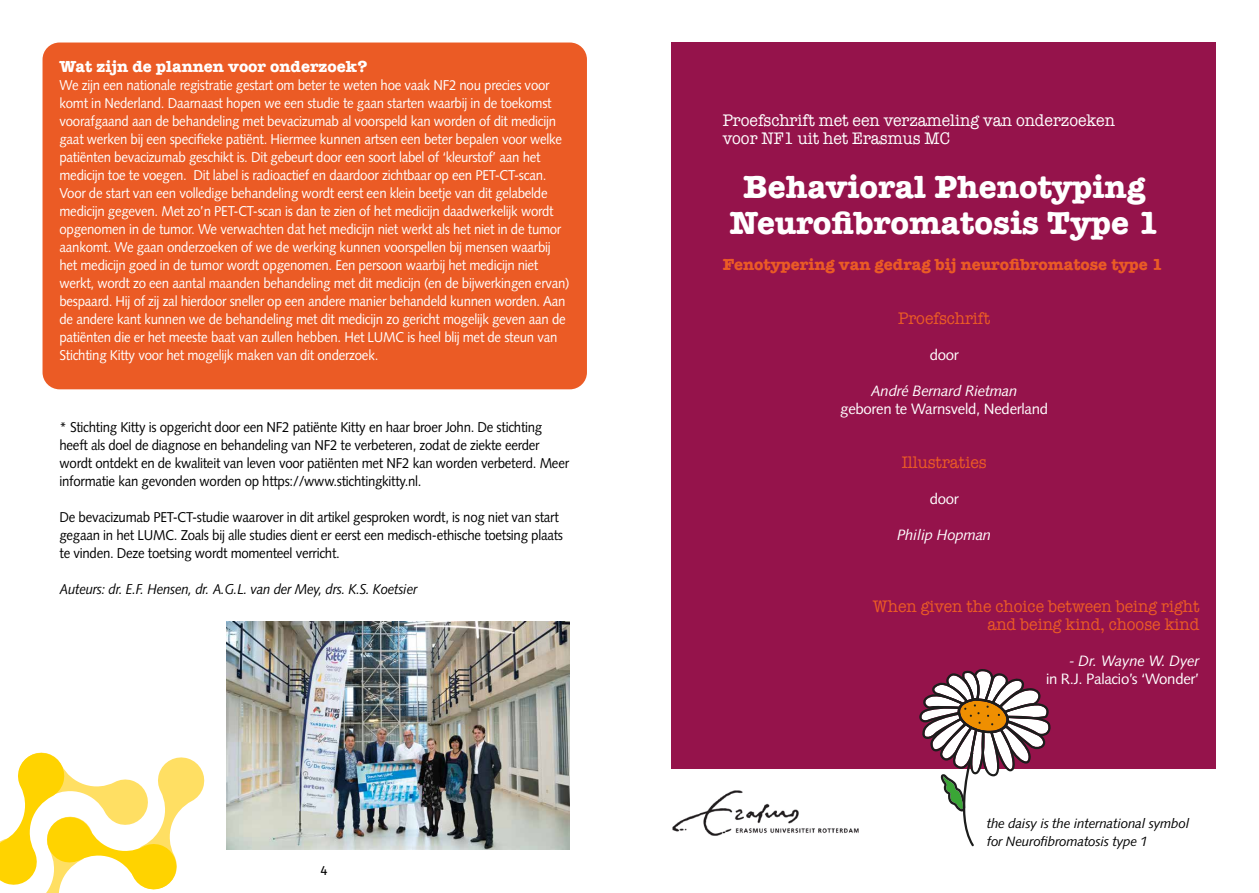
<style>
.page{position:relative;width:1259px;height:893px;background:#fff}
.page>*{position:absolute;margin:0;border:0;box-sizing:border-box;transform-origin:0 0}
.t1{font:700 33px/36px "American Typewriter";color:#fff;text-align:center}
.t2{font:17.25px/18px "American Typewriter";color:#eb5b25;text-align:right;scale:.93 1}
.t3{font:17.25px/18px "American Typewriter";color:#fff;scale:.93 1}
.t4{font:700 16.5px "American Typewriter";color:#eb5b25}
.t5{font:700 16.5px "American Typewriter";color:#fff}
.t6{font:15px "Syntax LT Std";letter-spacing:-.02em;color:#fff}
.t7{font:italic 15px "Syntax LT Std";letter-spacing:-.02em;color:#fff}
.t8{font:14.25px/18px "Syntax LT Std";letter-spacing:-.02em;color:#fff;scale:.93 1}
.t9{font:14.25px/18px "Syntax LT Std";letter-spacing:-.02em;color:#000;scale:.93 1}
.t10{font:italic 14.25px "Syntax LT Std";letter-spacing:-.02em;color:#000;scale:.93 1}
.t11{font:italic 13.5px/18px "Syntax LT Std";letter-spacing:-.02em;color:#000}
.t12{font:13.5px "Fira Sans";color:#000}
</style>
<div class="page">
<div style="left:671px;top:43px;width:544px;height:726px;background:#95134b"></div>
<svg style="left:0;top:752px;width:205px;height:141px"></svg>
<div style="left:43px;top:43px;width:544px;height:346px;background:#eb5b25;border-radius:17px"></div>
<svg style="left:919px;top:669px;width:132px;height:177px"></svg>
<img style="left:672px;top:790px;width:187px;height:46px">
<img style="left:227px;top:621px;width:343px;height:229px">
<p class="t5" style="left:60px;top:52px;width:309px">Wat zijn de plannen voor onderzoek?</p>
<p class="t8" style="left:60px;top:76px;width:550px">We zijn een nationale registratie gestart om beter te weten hoe vaak NF2 nou precies voor komt in Nederland. Daarnaast hopen we een studie te gaan starten waarbij in de toekomst voorafgaand aan de behandeling met bevacizumab al voorspeld kan worden of dit medicijn gaat werken bij een specifieke patiënt. Hiermee kunnen artsen een beter bepalen voor welke patiënten bevacizumab geschikt is. Dit gebeurt door een soort label of ‘kleurstof’ aan het medicijn toe te voegen. Dit label is radioactief en daardoor zichtbaar op een PET-CT-scan.<br>Voor de start van een volledige behandeling wordt eerst een klein beetje van dit gelabelde medicijn gegeven. Met zo’n PET-CT-scan is dan te zien of het medicijn daadwerkelijk wordt opgenomen in de tumor. We verwachten dat het medicijn niet werkt als het niet in de tumor aankomt. We gaan onderzoeken of we de werking kunnen voorspellen bij mensen waarbij het medicijn goed in de tumor wordt opgenomen. Een persoon waarbij het medicijn niet werkt, wordt zo een aantal maanden behandeling met dit medicijn (en de bijwerkingen ervan) bespaard. Hij of zij zal hierdoor sneller op een andere manier behandeld kunnen worden. Aan de andere kant kunnen we de behandeling met dit medicijn zo gericht mogelijk geven aan de patiënten die er het meeste baat van zullen hebben. Het LUMC is heel blij met de steun van Stichting Kitty voor het mogelijk maken van dit onderzoek.</p>
<p class="t9" style="left:60px;top:418px;width:549px">* Stichting Kitty is opgericht door een NF2 patiënte Kitty en haar broer John. De stichting heeft als doel de diagnose en behandeling van NF2 te verbeteren, zodat de ziekte eerder wordt ontdekt en de kwaliteit van leven voor patiënten met NF2 kan worden verbeterd. Meer informatie kan gevonden worden op https://www.stichtingkitty.nl.</p>
<p class="t9" style="left:60px;top:508px;width:543px">De bevacizumab PET-CT-studie waarover in dit artikel gesproken wordt, is nog niet van start gegaan in het LUMC. Zoals bij alle studies dient er eerst een medisch-ethische toetsing plaats te vinden. Deze toetsing wordt momenteel verricht.</p>
<p class="t10" style="left:60px;top:581px;width:386px">Auteurs: dr. E.F. Hensen, dr. A.G.L. van der Mey, drs. K.S. Koetsier</p>
<p class="t12" style="left:320px;top:861px;width:9px">4</p>
<p class="t3" style="left:722px;top:111px;width:423px">Proefschrift met een verzameling van onderzoeken voor NF1 uit het Erasmus MC</p>
<h1 class="t1" style="left:729px;top:167px;width:431px">Behavioral Phenotyping<br>Neurofibromatosis Type 1</h1>
<p class="t4" style="left:722px;top:250px;width:441px">Fenotypering van gedrag bij neurofibromatose type 1</p>
<p class="t2" style="left:898px;top:309px;width:100px">Proefschrift</p>
<p class="t6" style="left:929px;top:346px;width:31px">door</p>
<p class="t7" style="left:871px;top:382px;width:148px">André Bernard Rietman</p>
<p class="t6" style="left:840px;top:400px;width:209px">geboren te Warnsveld, Nederland</p>
<p class="t2" style="left:902px;top:453px;width:93px">Illustraties</p>
<p class="t6" style="left:929px;top:490px;width:31px">door</p>
<p class="t7" style="left:897px;top:526px;width:95px">Philip Hopman</p>
<p class="t2" style="left:873px;top:597px;width:352px">When given the choice between being right and being kind, choose kind</p>
<p class="t7" style="left:1069px;top:652px;width:132px">- Dr. Wayne W. Dyer</p>
<p class="t6" style="left:1046px;top:670px;width:155px">in R.J. Palacio’s ‘Wonder’</p>
<p class="t11" style="left:986px;top:814px;width:204px">the daisy is the international symbol for Neurofibromatosis type 1</p>
</div>
